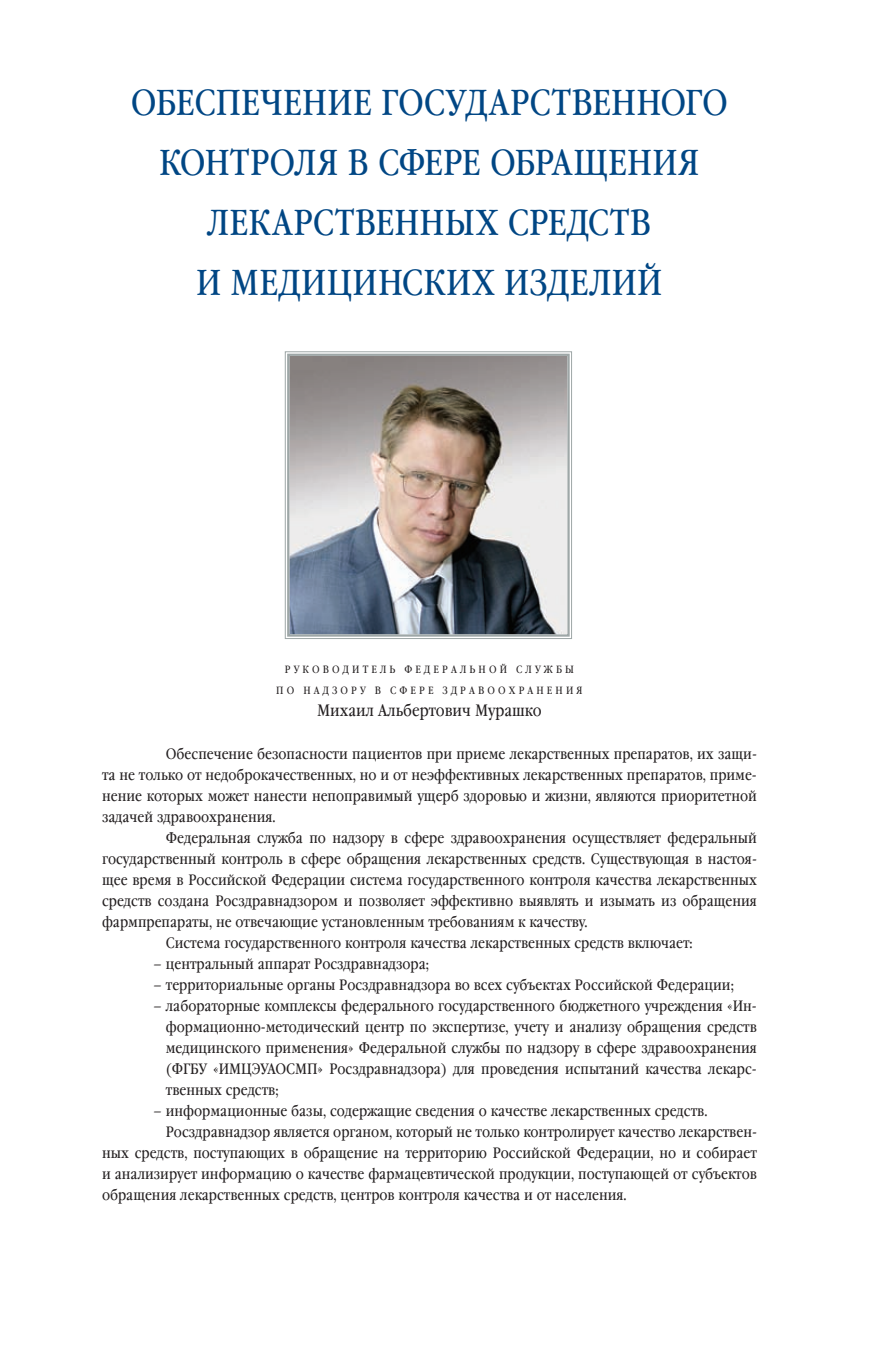
<style>
.page{position:relative;width:893px;height:1361px;background:#fff}
.page>*{position:absolute;margin:0;border:0;box-sizing:border-box;transform-origin:0 0}
.t1{font:36px "Garamond Book Narrow C";letter-spacing:.115em;color:#004684}
.t2{font:16.5px "Garamond Book Narrow C";color:#231f20}
.t3{font:15px/21px "Garamond Book Narrow C";color:#231f20;text-align:justify}
.t4{font:10.5px "Garamond Book Narrow C";color:#231f20}
</style>
<div class="page">
<img style="left:285px;top:351px;width:287px;height:288px">
<div style="left:287px;top:354px;width:283px;height:282px;border:2px solid #9ea7a7"></div>
<h1 class="t1" style="left:131px;top:83px;width:48px">Обеспечение</h1>
<h1 class="t1" style="left:381px;top:83px;width:22px">государс</h1>
<h1 class="t1" style="left:552px;top:83px;width:43px">твенного</h1>
<h1 class="t1" style="left:159px;top:143px;width:24px">кон</h1>
<h1 class="t1" style="left:230px;top:143px;width:43px">трол</h1>
<h1 class="t1" style="left:318px;top:143px;width:82px">я в сфере</h1>
<h1 class="t1" style="left:490px;top:143px;width:22px">обра</h1>
<h1 class="t1" style="left:573px;top:143px;width:59px">щени</h1>
<h1 class="t1" style="left:679px;top:143px;width:18px">я</h1>
<h1 class="t1" style="left:207px;top:203px;width:23px">лекарс</h1>
<h1 class="t1" style="left:335px;top:203px;width:45px">твенных</h1>
<h1 class="t1" style="left:508px;top:203px;width:21px">средс</h1>
<h1 class="t1" style="left:610px;top:203px;width:38px">тв</h1>
<h1 class="t1" style="left:196px;top:263px;width:88px">и медицинских</h1>
<h1 class="t1" style="left:504px;top:263px;width:24px">изделий</h1>
<p class="t4" style="left:285px;top:663px;width:11px">руководи</p>
<p class="t4" style="left:363px;top:663px;width:18px">т ель</p>
<p class="t4" style="left:404px;top:663px;width:22px">Ф едеральной</p>
<p class="t4" style="left:516px;top:663px;width:10px">слу</p>
<p class="t4" style="left:544px;top:663px;width:22px">ж бы</p>
<p class="t4" style="left:276px;top:684px;width:10px">по</p>
<p class="t4" style="left:303px;top:684px;width:10px">надзору</p>
<p class="t4" style="left:375px;top:684px;width:25px">в сфере</p>
<p class="t4" style="left:443px;top:684px;width:11px">здравоохранени</p>
<p class="t4" style="left:577px;top:684px;width:6px">я</p>
<p class="t2" style="left:317px;top:701px;width:226px">Михаил Альбертович Мурашко</p>
<p class="t3" style="left:166px;top:744px;width:593px">Обеспечение безопасности пациентов при приеме лекарственных препаратов, их защи-</p>
<p class="t3" style="left:102px;top:765px;width:656px">та не только от недоброкачественных, но и от неэффективных лекарственных препаратов, приме-</p>
<p class="t3" style="left:102px;top:786px;width:656px">нение которых может нанести непоправимый ущерб здоровью и жизни, являются приоритетной</p>
<p class="t3" style="left:102px;top:807px;width:175px">задачей здравоохранения.</p>
<p class="t3" style="left:166px;top:828px;width:593px">Федеральная служба по надзору в сфере здравоохранения осуществляет федеральный</p>
<p class="t3" style="left:102px;top:849px;width:656px">государственный контроль в сфере обращения лекарственных средств. Существующая в настоя-</p>
<p class="t3" style="left:102px;top:870px;width:656px">щее время в Российской Федерации система государственного контроля качества лекарственных</p>
<p class="t3" style="left:102px;top:891px;width:656px">средств создана Росздравнадзором и позволяет эффективно выявлять и изымать из обращения</p>
<p class="t3" style="left:102px;top:912px;width:487px">фармпрепараты, не отвечающие установленным требованиям к качеству.</p>
<p class="t3" style="left:166px;top:933px;width:528px">Система государственного контроля качества лекарственных средств включает:</p>
<p class="t3" style="left:153px;top:954px;width:277px">– центральный аппарат Росздравнадзора;</p>
<p class="t3" style="left:153px;top:975px;width:582px">– территориальные органы Росздравнадзора во всех субъектах Российской Федерации;</p>
<p class="t3" style="left:166px;top:996px;width:593px;text-indent:-13px">– лабораторные комплексы федерального государственного бюджетного учреждения «Ин&shy;формационно-методический центр по экспертизе, учету и анализу обращения средств медицинского применения» Федеральной службы по надзору в сфере здравоохранения (ФГБУ «ИМЦЭУАОСМП» Росздравнадзора) для проведения испытаний качества лекарс&shy;твенных средств;</p>
<p class="t3" style="left:153px;top:1101px;width:556px">– информационные базы, содержащие сведения о качестве лекарственных средств.</p>
<p class="t3" style="left:166px;top:1122px;width:593px">Росздравнадзор является органом, который не только контролирует качество лекарствен-</p>
<p class="t3" style="left:102px;top:1143px;width:656px">ных средств, поступающих в обращение на территорию Российской Федерации, но и собирает</p>
<p class="t3" style="left:102px;top:1164px;width:656px">и анализирует информацию о качестве фармацевтической продукции, поступающей от субъектов</p>
<p class="t3" style="left:102px;top:1185px;width:526px">обращения лекарственных средств, центров контроля качества и от населения.</p>
</div>
